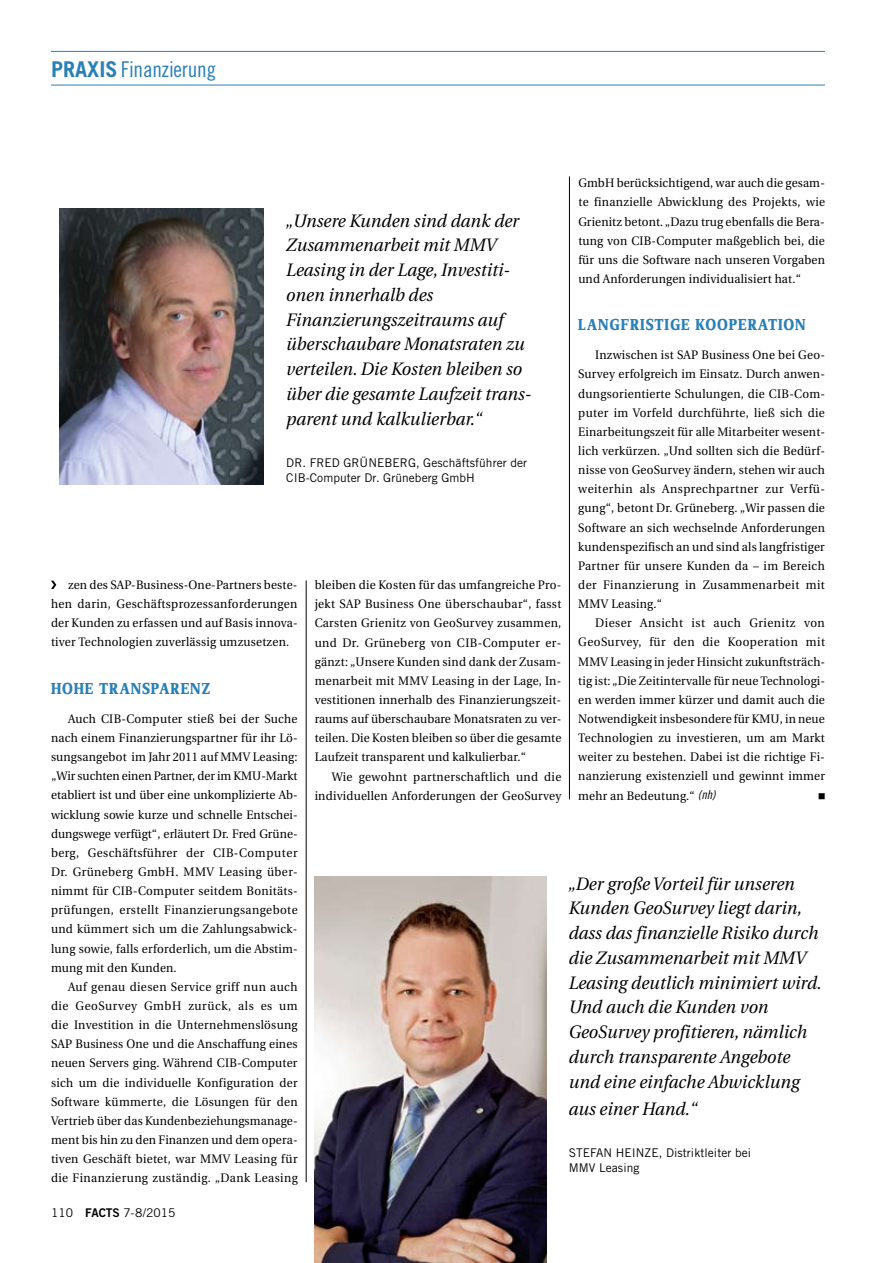
<style>
.page{position:relative;width:893px;height:1263px;background:#fff}
.page>*{position:absolute;margin:0;border:0;box-sizing:border-box;transform-origin:0 0}
.t1{font:21.75px "Trade Gothic Cond Eighteen";letter-spacing:-.01em;color:#2880b7}
.t2{font:italic 18px/24.8px "Utopia";letter-spacing:.005em;color:#000;scale:.95 1}
.t3{font:700 16.5px "Zine Serif Dis";letter-spacing:.05em;color:#2880b7}
.t4{font:12.3px/19.2px "Utopia";letter-spacing:.02em;color:#000;text-align:justify;scale:.95 1}
.t5{font:12px/15px "Trade Gothic";letter-spacing:.005em;color:#000}
.s1{font-family:"Trade Gothic";font-weight:700}
.s2{font-family:"Trade Gothic Cond Eighteen Obl"}
.s3{font-family:"Trade Gothic Bold Two"}
</style>
<div class="page">
<hr style="left:51px;top:51px;width:774px;height:1px;background:#2880b7">
<hr style="left:51px;top:85px;width:774px;height:1px;background:#2880b7">
<hr style="left:306px;top:580px;width:1px;height:602px;background:#000">
<hr style="left:569px;top:176px;width:1px;height:623px;background:#000">
<svg style="left:51px;top:581px;width:5px;height:8px"></svg>
<img style="left:315px;top:876px;width:232px;height:387px">
<img style="left:60px;top:208px;width:204px;height:277px">
<h1 class="t1" style="left:51px;top:56px;width:167px"><span class="s1">PRAXIS</span> Finanzierung</h1>
<p class="t4" style="left:578px;top:174px;width:261px">GmbH berücksichtigend, war auch die gesam&shy;te finanzielle Abwicklung des Projekts, wie Grienitz betont. „Dazu trug ebenfalls die Bera&shy;tung von CIB-Computer maßgeblich bei, die für uns die Software nach unseren Vorgaben und Anforderungen individualisiert hat.“</p>
<h3 class="t3" style="left:578px;top:316px;width:229px">LANGFRISTIGE KOOPERATION</h3>
<p class="t4" style="left:578px;top:346px;width:261px;text-indent:17px">Inzwischen ist SAP Business One bei Geo-Survey erfolgreich im Einsatz. Durch anwen&shy;dungsorientierte Schulungen, die CIB-Com&shy;puter im Vorfeld durchführte, ließ sich die Einarbeitungszeit für alle Mitarbeiter wesent&shy;lich verkürzen. „Und sollten sich die Bedürf&shy;nisse von GeoSurvey ändern, stehen wir auch weiterhin als Ansprechpartner zur Verfü&shy;gung“, betont Dr. Grüneberg. „Wir passen die Software an sich wechselnde Anforderungen kundenspezifisch an und sind als langfristiger Partner für unsere Kunden da – im Bereich der Finanzierung in Zusammenarbeit mit MMV Leasing.“</p>
<p class="t4" style="left:578px;top:614px;width:261px;text-indent:17px">Dieser Ansicht ist auch Grienitz von GeoSurvey, für den die Kooperation mit MMV Leasing in jeder Hinsicht zukunftsträch&shy;tig ist: „Die Zeitintervalle für neue Technologi&shy;en werden immer kürzer und damit auch die Notwendigkeit insbesondere für KMU, in neue Technologien zu investieren, um am Markt weiter zu bestehen. Dabei ist die richtige Fi&shy;nanzierung existenziell und gewinnt immer mehr an Bedeutung.“ <span class="s2">(nh)</span></p>
<p class="t2" style="left:286px;top:208px;width:259px">„Unsere Kunden sind dank der<br>Zusammenarbeit mit MMV<br>Leasing in der Lage, Investiti&shy;onen innerhalb des<br>Finanzierungszeitraums auf überschaubare Monatsraten zu verteilen. Die Kosten bleiben so über die gesamte Laufzeit trans&shy;parent und kalkulierbar.“</p>
<p class="t5" style="left:286px;top:455px;width:242px">Dr. Fred Grüneberg , Geschäftsführer der<br>CIB-Computer Dr. Grüneberg GmbH</p>
<p class="t4" style="left:51px;top:575px;width:261px;text-indent:17px">zen des SAP-Business-One-Partners beste&shy;hen darin, Geschäftsprozessanforderungen der Kunden zu erfassen und auf Basis innova&shy;tiver Technologien zuverlässig umzusetzen.</p>
<h3 class="t3" style="left:51px;top:680px;width:161px">HOHE TRANSPARENZ</h3>
<p class="t4" style="left:51px;top:709px;width:261px;text-indent:17px">Auch CIB-Computer stieß bei der Suche nach einem Finanzierungspartner für ihr Lö&shy;sungsangebot im Jahr 2011 auf MMV Leasing: „Wir suchten einen Partner, der im KMU-Markt etabliert ist und über eine unkomplizierte Ab&shy;wicklung sowie kurze und schnelle Entschei&shy;dungswege verfügt“, erläutert Dr. Fred Grüne&shy;berg, Geschäftsführer der CIB-Computer Dr. Grüneberg GmbH. MMV Leasing über&shy;nimmt für CIB-Computer seitdem Bonitäts&shy;prüfungen, erstellt Finanzierungsangebote und kümmert sich um die Zahlungsabwick&shy;lung sowie, falls erforderlich, um die Abstim&shy;mung mit den Kunden.</p>
<p class="t4" style="left:51px;top:977px;width:261px;text-indent:17px">Auf genau diesen Service griff nun auch die GeoSurvey GmbH zurück, als es um die Investition in die Unternehmenslösung SAP Business One und die Anschaffung eines neuen Servers ging. Während CIB-Computer sich um die individuelle Konfiguration der Software kümmerte, die Lösungen für den Vertrieb über das Kundenbeziehungsmanage&shy;ment bis hin zu den Finanzen und dem opera&shy;tiven Geschäft bietet, war MMV Leasing für die Finanzierung zuständig. „Dank Leasing</p>
<p class="t4" style="left:315px;top:575px;width:261px">bleiben die Kosten für das umfangreiche Pro&shy;jekt SAP Business One überschaubar“, fasst Carsten Grienitz von GeoSurvey zusammen, und Dr. Grüneberg von CIB-Computer er&shy;gänzt: „Unsere Kunden sind dank der Zusam&shy;menarbeit mit MMV Leasing in der Lage, In&shy;vestitionen innerhalb des Finanzierungszeit&shy;raums auf überschaubare Monatsraten zu ver&shy;teilen. Die Kosten bleiben so über die gesamte Laufzeit transparent und kalkulierbar.“</p>
<p class="t4" style="left:315px;top:767px;width:261px;text-align:right">Wie gewohnt partnerschaftlich und die individuellen Anforderungen der GeoSurvey</p>
<p class="t2" style="left:569px;top:871px;width:268px">„Der große Vorteil für unseren<br>Kunden GeoSurvey liegt darin, dass das finanzielle Risiko durch die Zusammenarbeit mit MMV<br>Leasing deutlich minimiert wird.<br>Und auch die Kunden von<br>GeoSurvey profitieren, nämlich durch transparente Angebote und eine einfache Abwicklung</p>
<h2 class="t2" style="left:569px;top:1096px;width:137px">aus einer Hand.“</h2>
<p class="t5" style="left:569px;top:1144px;width:184px">Stefan Heinze, Distriktleiter bei<br>MMV Leasing</p>
<p class="t5" style="left:51px;top:1205px;width:126px">110 <span class="s3">FACTS</span> 7-8/2015</p>
</div>
